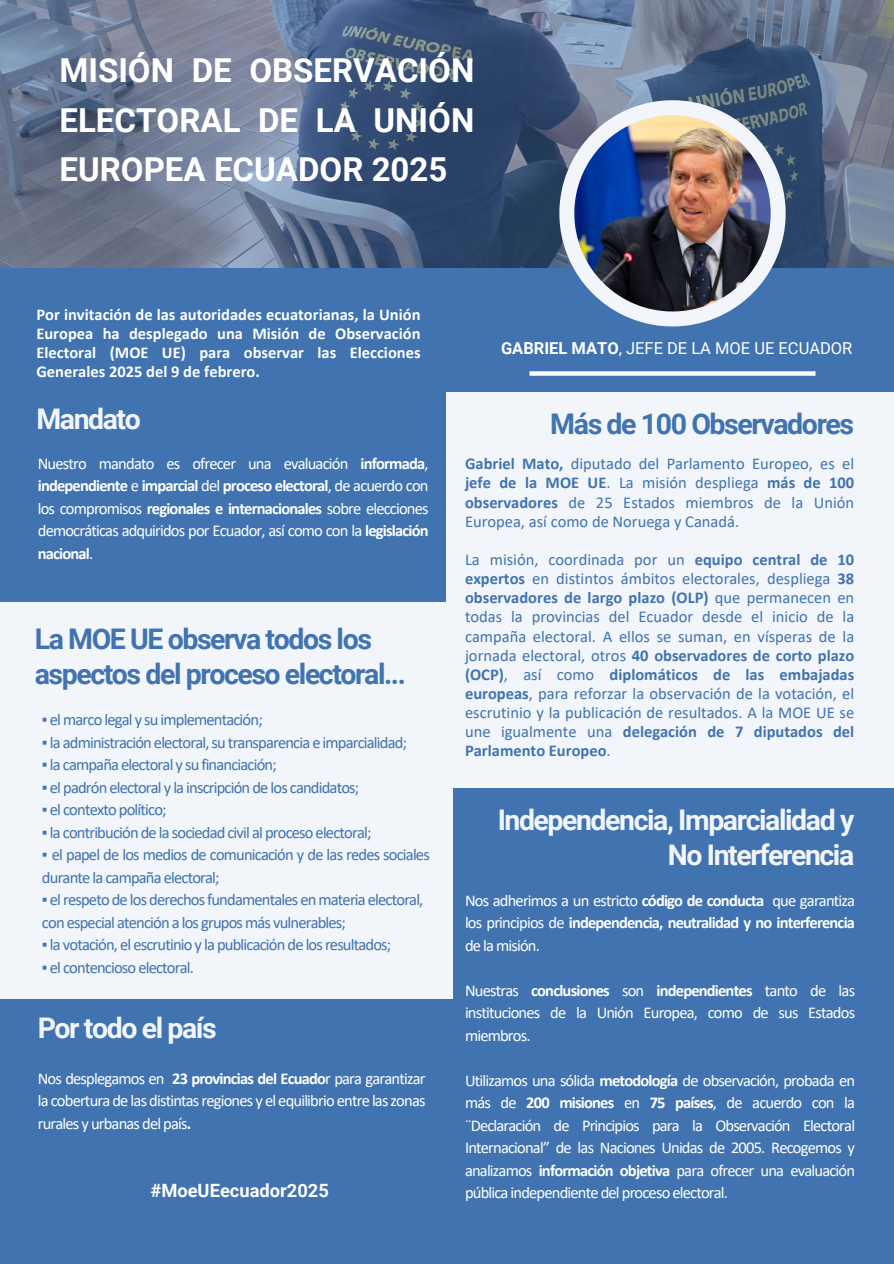
<style>
.page{position:relative;width:894px;height:1264px;background:#fff}
.page>*{position:absolute;margin:0;border:0;box-sizing:border-box;transform-origin:0 0}
.t1{font:700 33px/49.5px "Roboto";color:#fff;text-align:justify}
.t2{font:700 28.5px/34.8px "Roboto";letter-spacing:-.05em;color:#4073af}
.t3{font:700 28.5px/34.8px "Roboto";letter-spacing:-.05em;color:#f2f5f9;text-align:right}
.t4{font:700 18.3px "Roboto";color:#fff}
.t5{font:16.5px/19.2px "Calibri";letter-spacing:-.05em;color:#4073af;text-align:justify}
.t6{font:16.5px/22.5px "Calibri";letter-spacing:-.05em;color:#fff;text-align:justify}
.t7{font:700 16.5px/19.2px "Calibri";color:#fff;text-align:justify}
.t8{font:16.5px "Roboto";color:#fff}
.s1{font-weight:700}
</style>
<div class="page">
<div style="left:0;top:0;width:893px;height:1263px;background:#4073af"></div>
<img style="left:0;top:0;width:893px;height:268px">
<svg style="left:559px;top:100px;width:226px;height:226px"></svg>
<img style="left:574px;top:115px;width:196px;height:196px">
<div style="left:529px;top:371px;width:286px;height:5px;background:#fff"></div>
<div style="left:0;top:602px;width:452px;height:396px;background:#f2f5f9"></div>
<div style="left:446px;top:392px;width:447px;height:396px;background:#f2f5f9"></div>
<p class="t1" style="left:59px;top:46px;width:416px">MISIÓN DE OBSERVACIÓN ELECTORAL DE LA UNIÓN EUROPEA ECUADOR 2025</p>
<p class="t7" style="left:36px;top:306px;width:385px">Por invitación de las autoridades ecuatorianas, la Unión Europea ha desplegado una Misión de Observación Electoral (MOE UE) para observar las Elecciones Generales 2025 del 9 de febrero.</p>
<h2 class="t3" style="left:36px;top:402px;width:106px">Mandato</h2>
<p class="t8" style="left:501px;top:339px;width:353px"><span class="s1">GABRIEL MATO</span>, JEFE DE LA MOE UE ECUADOR</p>
<p class="t2" style="left:550px;top:406px;width:305px">Más de 100 Observadores</p>
<p class="t6" style="left:38px;top:453px;width:392px">Nuestro mandato es ofrecer una evaluación <span class="s1">informada</span>, <span class="s1">independiente</span> e <span class="s1">imparcial</span> del <span class="s1">proceso electoral</span>, de acuerdo con los compromisos <span class="s1">regionales e internacionales</span> sobre elecciones democráticas adquiridos por Ecuador, así como con la <span class="s1">legislación nacional</span>.</p>
<p class="t2" style="left:35px;top:622px;width:372px">La MOE UE observa todos los aspectos del proceso electoral...</p>
<h4 class="t5" style="left:42px;top:711px;width:222px">▪ el marco legal y su implementación;</h4>
<h3 class="t5" style="left:42px;top:734px;width:366px">▪ la administración electoral, su transparencia e imparcialidad;</h3>
<p class="t5" style="left:42px;top:756px;width:236px">▪ la campaña electoral y su financiación;</p>
<h2 class="t5" style="left:42px;top:779px;width:319px">▪ el padrón electoral y la inscripción de los candidatos;</h2>
<p class="t5" style="left:42px;top:801px;width:126px">▪ el contexto político;</p>
<p class="t5" style="left:42px;top:824px;width:331px">▪ la contribución de la sociedad civil al proceso electoral;</p>
<h2 class="t5" style="left:42px;top:844px;width:389px;line-height:22.5px">▪ el papel de los medios de comunicación y de las redes sociales durante la campaña electoral;</h2>
<p class="t5" style="left:42px;top:889px;width:383px;line-height:22.5px">▪ el respeto de los derechos fundamentales en materia electoral, con especial atención a los grupos más vulnerables;</p>
<h2 class="t5" style="left:42px;top:936px;width:351px">▪ la votación, el escrutinio y la publicación de los resultados;</h2>
<p class="t5" style="left:42px;top:959px;width:153px">▪ el contencioso electoral.</p>
<p class="t3" style="left:38px;top:1010px;width:180px">Por todo el país</p>
<p class="t6" style="left:38px;top:1068px;width:389px">Nos desplegamos en <span class="s1">23 provincias del Ecuado</span>r para garantizar la cobertura de las distintas regiones y el equilibrio entre las zonas rurales y urbanas del país<span class="s1">.</span></p>
<p class="t4" style="left:150px;top:1180px;width:180px">#MoeUEecuador2025</p>
<h1 class="t5" style="left:465px;top:455px;width:390px"><span class="s1">Gabriel Mato,</span> diputado del Parlamento Europeo, es el <span class="s1">jefe de la MOE UE</span>. La misión despliega <span class="s1">más de 100 observadores</span> de 25 Estados miembros de la Unión Europea, así como de Noruega y Canadá.</h1>
<p class="t5" style="left:465px;top:551px;width:390px">La misión, coordinada por un <span class="s1">equipo central de 10 expertos</span> en distintos ámbitos electorales, despliega <span class="s1">38 observadores de largo plazo (OLP)</span> que permanecen en todas la provincias del Ecuador desde el inicio de la campaña electoral. A ellos se suman, en vísperas de la jornada electoral, otros <span class="s1">40 observadores de corto plazo (OCP)</span>, así como <span class="s1">diplomáticos de las embajadas europeas</span>, para reforzar la observación de la votación, el escrutinio y la publicación de resultados. A la MOE UE se une igualmente una <span class="s1">delegación de 7 diputados del Parlamento Europeo</span>.</p>
<p class="t3" style="left:497px;top:803px;width:358px">Independencia, Imparcialidad y<br>No Interferencia</p>
<p class="t6" style="left:465px;top:890px;width:391px">Nos adherimos a un estricto <span class="s1">código de conducta</span> que garantiza los principios de <span class="s1">independencia, neutralidad y no interferencia </span>de la misión.</p>
<h2 class="t6" style="left:465px;top:980px;width:391px">Nuestras <span class="s1">conclusiones</span> son <span class="s1">independientes</span> tanto de las instituciones de la Unión Europea, como de sus Estados miembros.</h2>
<p class="t6" style="left:465px;top:1070px;width:391px">Utilizamos una sólida <span class="s1">metodología</span> de observación, probada en más de <span class="s1">200 misiones</span> en <span class="s1">75 países</span>, de acuerdo con la ¨Declaración de Principios para la Observación Electoral Internacional” de las Naciones Unidas de 2005. Recogemos y analizamos <span class="s1">información objetiva</span> para ofrecer una evaluación pública independiente del proceso electoral.</p>
</div>
